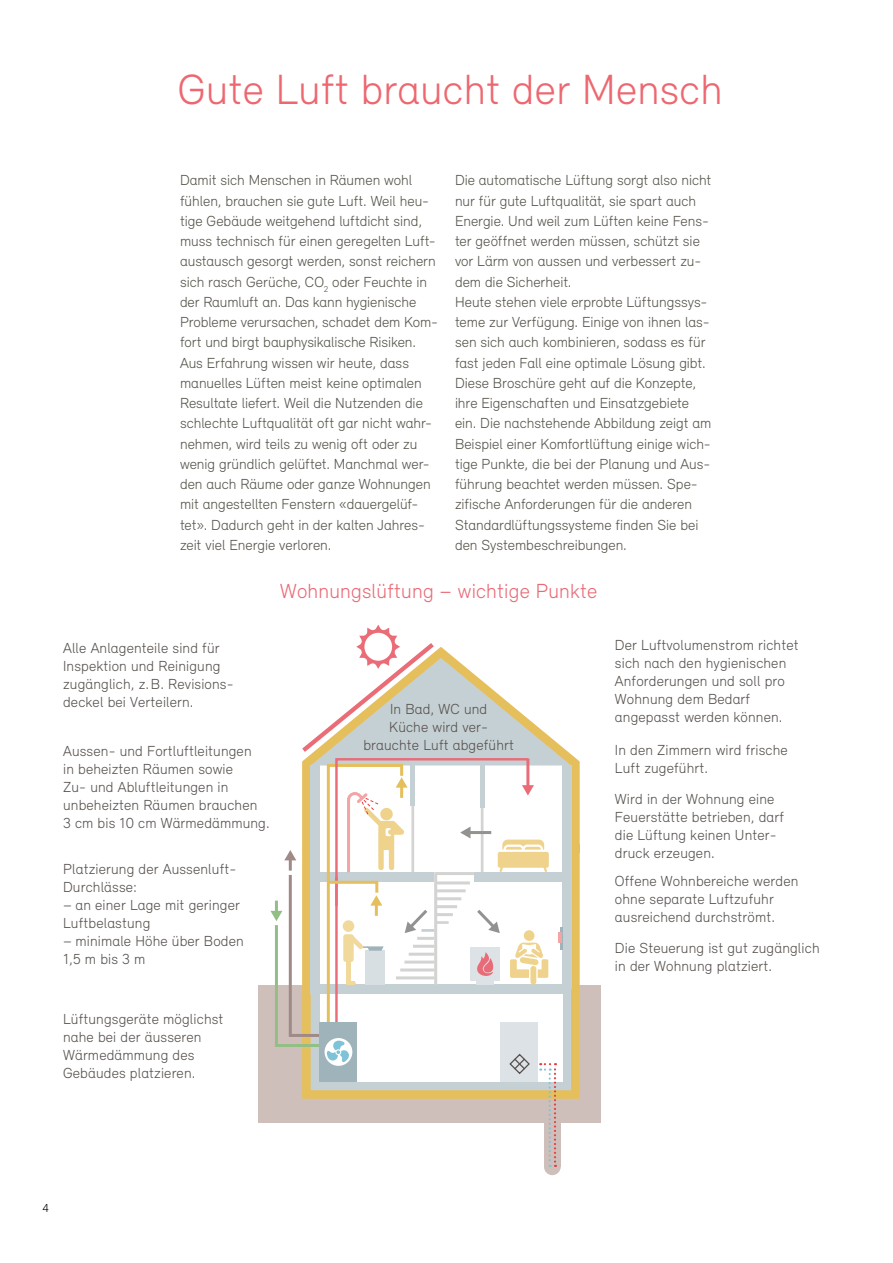
<style>
.page{position:relative;width:893px;height:1263px;background:#fff}
.page>*{position:absolute;margin:0;border:0;box-sizing:border-box;transform-origin:0 0}
.t1{font:300 43.5px "Relevant";letter-spacing:.01em;color:#ed6770}
.t2{font:300 21px "Relevant";letter-spacing:.01em;color:#e96b77}
.t3{font:300 15px/20.2px "Relevant";color:#57544b}
.t4{font:300 15px/18px "Relevant";letter-spacing:.01em;color:#57514d}
.t5{font:300 12px "Relevant";color:#000}
</style>
<div class="page">
<div style="left:259px;top:985px;width:342px;height:137px;background:#cebfbb"></div>
<div style="left:544px;top:1158px;width:17px;height:17px;background:#cebfbb;border-radius:50%"></div>
<svg style="left:575px;top:757px;width:5px;height:342px;background:#e6c166"></svg>
<svg style="left:270px;top:625px;width:305px;height:542px"></svg>
<h1 class="t1" style="left:178px;top:64px;width:546px">Gute Luft braucht der Mensch</h1>
<p class="t3" style="left:180px;top:170px;width:257px">Damit sich Menschen in Räumen wohl fühlen, brauchen sie gute Luft. Weil heu&shy;tige Gebäude weitgehend luftdicht sind, muss technisch für einen geregelten Luft&shy;austausch gesorgt werden, sonst reichern sich rasch Gerüche, CO<sub>2</sub> oder Feuchte in der Raumluft an. Das kann hygienische Probleme verursachen, schadet dem Kom&shy;fort und birgt bauphysikalische Risiken.<br>Aus Erfahrung wissen wir heute, dass manuelles Lüften meist keine optimalen Resultate liefert. Weil die Nutzenden die schlechte Luftqualität oft gar nicht wahr&shy;nehmen, wird teils zu wenig oft oder zu wenig gründlich gelüftet. Manchmal wer&shy;den auch Räume oder ganze Wohnungen mit angestellten Fenstern «dauergelüf&shy;tet». Dadurch geht in der kalten Jahres&shy;zeit viel Energie verloren.</p>
<p class="t3" style="left:455px;top:170px;width:258px">Die automatische Lüftung sorgt also nicht nur für gute Luftqualität, sie spart auch Energie. Und weil zum Lüften keine Fens&shy;ter geöffnet werden müssen, schützt sie vor Lärm von aussen und verbessert zu&shy;dem die Sicherheit.<br>Heute stehen viele erprobte Lüftungssys&shy;teme zur Verfügung. Einige von ihnen las&shy;sen sich auch kombinieren, sodass es für fast jeden Fall eine optimale Lösung gibt.<br>Diese Broschüre geht auf die Konzepte, ihre Eigenschaften und Einsatzgebiete ein. Die nachstehende Abbildung zeigt am Beispiel einer Komfortlüftung einige wich&shy;tige Punkte, die bei der Planung und Aus&shy;führung beachtet werden müssen. Spe&shy;zifische Anforderungen für die anderen Standardlüftungssysteme finden Sie bei den Systembeschreibungen.</p>
<h2 class="t2" style="left:280px;top:578px;width:318px">Wohnungslüftung – wichtige Punkte</h2>
<p class="t4" style="left:63px;top:638px;width:172px">Alle Anlagenteile sind für<br>Inspektion und Reinigung zugänglich, z.B. Revisions&shy;deckel bei Verteilern.</p>
<p class="t4" style="left:63px;top:742px;width:208px">Aussen- und Fortluftleitungen<br>in beheizten Räumen sowie<br>Zu- und Abluftleitungen in unbeheizten Räumen brauchen<br>3 cm bis 10 cm Wärmedämmung.</p>
<p class="t4" style="left:63px;top:860px;width:175px">Platzierung der Aussenluft-<br>Durchlässe:</p>
<p class="t4" style="left:63px;top:896px;width:178px">– an einer Lage mit geringer<br>Luftbelastung</p>
<p class="t4" style="left:63px;top:932px;width:182px">– minimale Höhe über Boden<br>1,5 m bis 3 m</p>
<p class="t4" style="left:363px;top:700px;width:152px;text-align:center">In Bad, WC und<br>Küche wird ver&shy;brauchte Luft abgeführt</p>
<p class="t4" style="left:63px;top:1010px;width:162px">Lüftungsgeräte möglichst nahe bei der äusseren<br>Wärmedämmung des<br>Gebäudes platzieren.</p>
<p class="t4" style="left:615px;top:636px;width:185px">Der Luftvolumenstrom richtet sich nach den hygienischen<br>Anforderungen und soll pro<br>Wohnung dem Bedarf angepasst werden können.</p>
<p class="t4" style="left:615px;top:741px;width:174px">In den Zimmern wird frische<br>Luft zugeführt.</p>
<p class="t4" style="left:615px;top:790px;width:171px">Wird in der Wohnung eine<br>Feuerstätte betrieben, darf die Lüftung keinen Unter&shy;druck erzeugen.</p>
<p class="t4" style="left:615px;top:871px;width:185px">Offene Wohnbereiche werden ohne separate Luftzufuhr ausreichend durchströmt.</p>
<p class="t4" style="left:615px;top:939px;width:206px">Die Steuerung ist gut zugänglich in der Wohnung platziert.</p>
<p class="t5" style="left:43px;top:1201px;width:8px">4</p>
</div>
